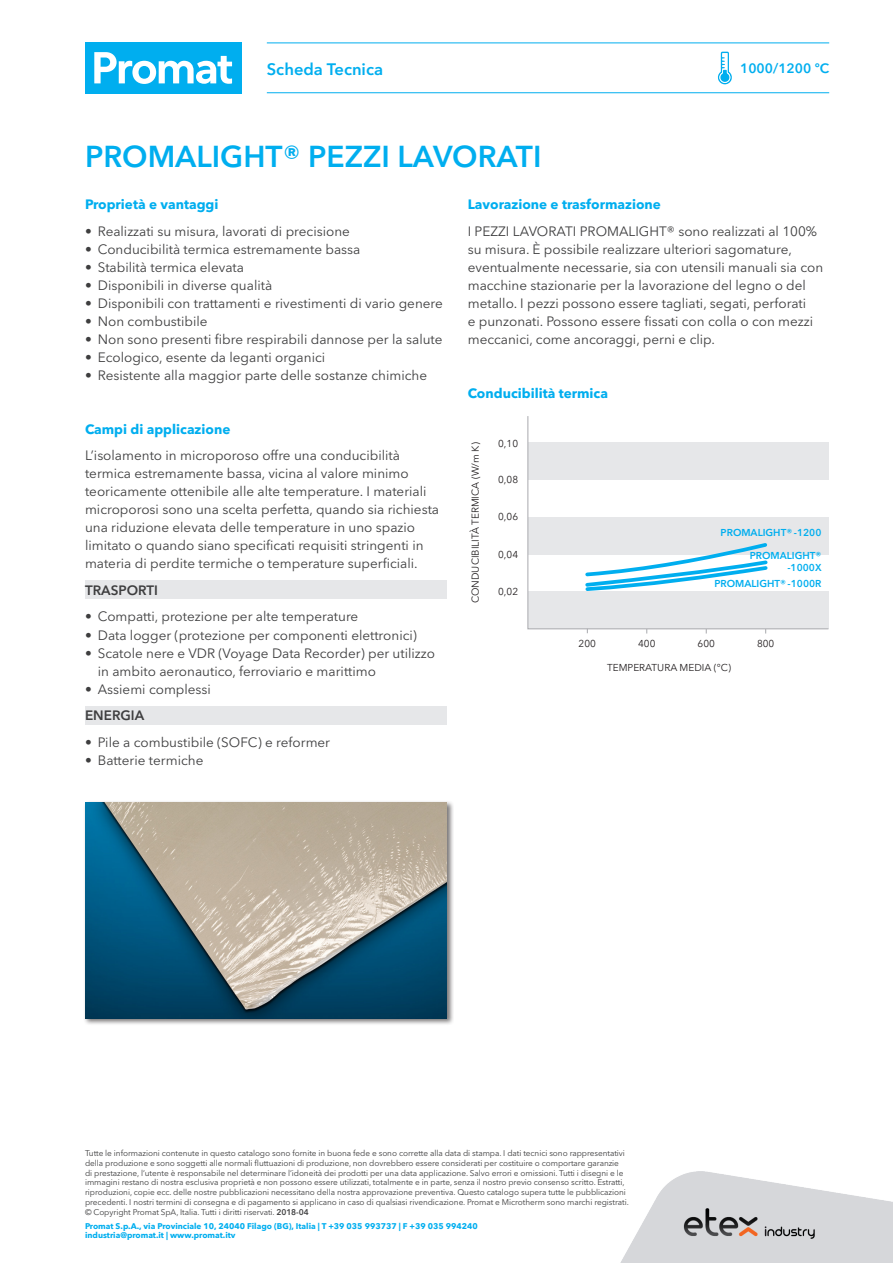
<style>
.page{position:relative;width:893px;height:1263px;background:#fff}
.page>*{position:absolute;margin:0;border:0;box-sizing:border-box;transform-origin:0 0}
.t1{font:600 30px "Avenir Next W1 G";color:#00aeef}
.t2{font:600 16.5px "Avenir Next W1 G";color:#00aeef}
.TEXT{font:13.5px/18px "Avenir Next W1 G";color:#3e3e3f}
.t3{font:700 13.5px "Avenir Next W1 G";color:#00aeef}
.t4{font:600 13.5px "Avenir Next W1 G";color:#3e3e3f}
.t5{font:600 13.5px "Avenir Next W1 G";color:#00aeef}
.t6{font:9.9px "Avenir Next W1 G";color:#231f20}
.t7{font:600 9.9px/12px "Avenir Next W1 G";color:#00aeef;text-align:right}
.INFO_BACK{font:8.25px/9.8px "Avenir Next W1 G";letter-spacing:-.01em;color:#3e3e3f}
.t8{font:700 8.25px "Avenir Next W1 G";color:#00aeef}
.s1{font-weight:600}
</style>
<div class="page">
<div style="left:85px;top:581px;width:361px;height:18px;background:#e6e7e9"></div>
<div style="left:85px;top:706px;width:361px;height:19px;background:#e6e7e9"></div>
<svg style="left:717px;top:52px;width:15px;height:32px"></svg>
<svg style="left:527px;top:416px;width:302px;height:213px"></svg>
<svg style="left:583px;top:540px;width:187px;height:53px"></svg>
<div style="left:83px;top:800px;width:371px;height:226px;background:#231f20;opacity:.6"></div>
<img style="left:85px;top:802px;width:361px;height:216px">
<hr style="left:267px;top:43px;width:562px;height:1px;background:#00aeef">
<hr style="left:267px;top:92px;width:562px;height:1px;background:#00aeef">
<div style="left:85px;top:43px;width:156px;height:51px;background:#00aeef"></div>
<svg style="left:94px;top:52px;width:138px;height:32px"></svg>
<img style="left:620px;top:1172px;width:273px;height:91px">
<p class="t2" style="left:267px;top:59px;width:118px">Scheda Tecnica</p>
<p class="t5" style="left:740px;top:60px;width:91px">1000/1200 ºC</p>
<p class="t1" style="left:85px;top:139px;width:458px">PROMALIGHT® PEZZI LAVORATI</p>
<p class="t3" style="left:85px;top:196px;width:135px">Proprietà e vantaggi</p>
<p class="TEXT" style="left:85px;top:222px;width:266px">• Realizzati su misura, lavorati di precisione</p>
<p class="TEXT" style="left:85px;top:240px;width:277px">• Conducibilità termica estremamente bassa</p>
<p class="TEXT" style="left:85px;top:258px;width:160px">• Stabilità termica elevata</p>
<p class="TEXT" style="left:85px;top:276px;width:189px">• Disponibili in diverse qualità</p>
<p class="TEXT" style="left:85px;top:294px;width:359px">• Disponibili con trattamenti e rivestimenti di vario genere</p>
<p class="TEXT" style="left:85px;top:312px;width:124px">• Non combustibile</p>
<p class="TEXT" style="left:85px;top:330px;width:359px">• Non sono presenti fibre respirabili dannose per la salute</p>
<p class="TEXT" style="left:85px;top:348px;width:242px">• Ecologico, esente da leganti organici</p>
<p class="TEXT" style="left:85px;top:366px;width:343px">• Resistente alla maggior parte delle sostanze chimiche</p>
<p class="t3" style="left:468px;top:196px;width:195px">Lavorazione e trasformazione</p>
<p class="TEXT" style="left:468px;top:222px;width:357px">I PEZZI LAVORATI PROMALIGHT® sono realizzati al 100% su misura. È possibile realizzare ulteriori sagomature, eventualmente necessarie, sia con utensili manuali sia con macchine stazionarie per la lavorazione del legno o del metallo. I pezzi possono essere tagliati, segati, perforati<br>e punzonati. Possono essere fissati con colla o con mezzi meccanici, come ancoraggi, perni e clip.</p>
<p class="t3" style="left:85px;top:421px;width:147px">Campi di applicazione</p>
<p class="TEXT" style="left:85px;top:447px;width:356px">L’isolamento in microporoso offre una conducibilità termica estremamente bassa, vicina al valore minimo teoricamente ottenibile alle alte temperature. I materiali microporosi sono una scelta perfetta, quando sia richiesta una riduzione elevata delle temperature in uno spazio limitato o quando siano specificati requisiti stringenti in materia di perdite termiche o temperature superficiali.</p>
<p class="t4" style="left:85px;top:582px;width:74px">TRASPORTI</p>
<p class="TEXT" style="left:85px;top:608px;width:275px">• Compatti, protezione per alte temperature</p>
<p class="TEXT" style="left:85px;top:626px;width:333px">• Data logger (protezione per componenti elettronici)</p>
<p class="TEXT" style="left:98px;top:644px;width:339px;text-indent:-13px">• Scatole nere e VDR (Voyage Data Recorder) per utilizzo in ambito aeronautico, ferroviario e marittimo</p>
<p class="TEXT" style="left:85px;top:680px;width:127px">• Assiemi complessi</p>
<p class="t4" style="left:85px;top:707px;width:61px">ENERGIA</p>
<p class="TEXT" style="left:85px;top:733px;width:247px">• Pile a combustibile (SOFC) e reformer</p>
<p class="TEXT" style="left:85px;top:751px;width:120px">• Batterie termiche</p>
<p class="t3" style="left:468px;top:385px;width:142px">Conducibilità termica</p>
<p class="t6" style="left:470px;top:603px;width:162px;rotate:-90deg">CONDUCIBILITÀ TERMICA (W/m K)</p>
<p class="t6" style="left:498px;top:437px;width:21px">0,10</p>
<p class="t6" style="left:498px;top:473px;width:21px">0,08</p>
<p class="t6" style="left:498px;top:511px;width:21px">0,06</p>
<p class="t6" style="left:498px;top:548px;width:21px">0,04</p>
<p class="t6" style="left:498px;top:586px;width:21px">0,02</p>
<p class="t7" style="left:721px;top:526px;width:102px">PROMALIGHT® -1200</p>
<p class="t7" style="left:750px;top:549px;width:73px">PROMALIGHT® -1000X</p>
<p class="t7" style="left:714px;top:578px;width:109px">PROMALIGHT® -1000R</p>
<p class="t6" style="left:579px;top:637px;width:19px">200</p>
<p class="t6" style="left:638px;top:637px;width:19px">400</p>
<p class="t6" style="left:697px;top:637px;width:19px">600</p>
<p class="t6" style="left:757px;top:637px;width:19px">800</p>
<p class="t6" style="left:607px;top:661px;width:125px">TEMPERATURA MEDIA (°C)</p>
<p class="INFO_BACK" style="left:85px;top:1148px;width:545px">Tutte le informazioni contenute in questo catalogo sono fornite in buona fede e sono corrette alla data di stampa. I dati tecnici sono rappresentativi della produzione e sono soggetti alle normali fluttuazioni di produzione, non dovrebbero essere considerati per costituire o comportare garanzie<br>di prestazione, l’utente è responsabile nel determinare l’idoneità dei prodotti per una data applicazione. Salvo errori e omissioni. Tutti i disegni e le immagini restano di nostra esclusiva proprietà e non possono essere utilizzati, totalmente e in parte, senza il nostro previo consenso scritto. Estratti, riproduzioni, copie ecc. delle nostre pubblicazioni necessitano della nostra approvazione preventiva. Questo catalogo supera tutte le pubblicazioni precedenti. I nostri termini di consegna e di pagamento si applicano in caso di qualsiasi rivendicazione. Promat e Microtherm sono marchi registrati. © Copyright Promat SpA, Italia. Tutti i diritti riservati. <span class="s1">2018-04</span></p>
<p class="t8" style="left:85px;top:1220px;width:394px">Promat S.p.A., via Provinciale 10, 24040 Filago (BG), Italia | T +39 035 993737 | F +39 035 994240</p>
<p class="t8" style="left:85px;top:1230px;width:152px">industria@promat.it | www.promat.itv</p>
</div>
